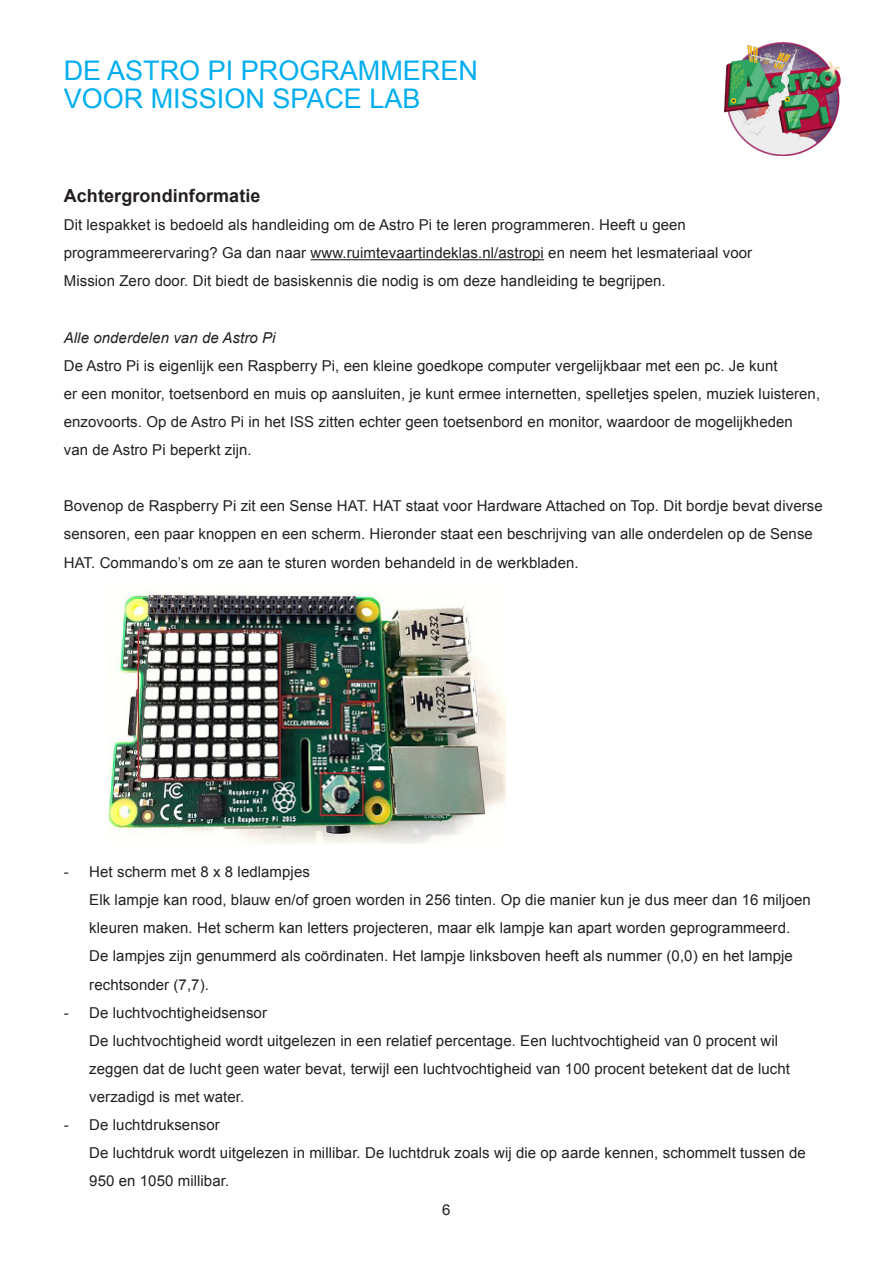
<style>
.page{position:relative;width:893px;height:1263px;background:#fff}
.page>*{position:absolute;margin:0;border:0;box-sizing:border-box;transform-origin:0 0}
.t1{font:27px/28.2px "Arial";color:#00aeef}
.t2{font:700 18px "Arial";letter-spacing:.005em;color:#231f20}
.t3{font:15px/28.2px "Arial";letter-spacing:.005em;color:#231f20}
.t4{font:italic 15px "Arial";letter-spacing:.005em;color:#231f20}
</style>
<div class="page">
<img style="left:724px;top:43px;width:117px;height:112px">
<hr style="left:311px;top:259px;width:233px;height:1px;background:#231f20">
<img style="left:108px;top:592px;width:397px;height:252px">
<h1 class="t1" style="left:64px;top:57px;width:416px">DE ASTRO PI PROGRAMMEREN<br>VOOR MISSION SPACE LAB</h1>
<p class="t2" style="left:64px;top:184px;width:198px">Achtergrondinformatie</p>
<p class="t3" style="left:64px;top:211px;width:690px">Dit lespakket is bedoeld als handleiding om de Astro Pi te leren programmeren. Heeft u geen programmeerervaring? Ga dan naar www.ruimtevaartindeklas.nl/astropi en neem het lesmateriaal voor<br>Mission Zero door. Dit biedt de basiskennis die nodig is om deze handleiding te begrijpen.</p>
<p class="t4" style="left:64px;top:328px;width:213px">Alle onderdelen van de Astro Pi</p>
<p class="t3" style="left:64px;top:351px;width:758px">De Astro Pi is eigenlijk een Raspberry Pi, een kleine goedkope computer vergelijkbaar met een pc. Je kunt<br>er een monitor, toetsenbord en muis op aansluiten, je kunt ermee internetten, spelletjes spelen, muziek luisteren, enzovoorts. Op de Astro Pi in het ISS zitten echter geen toetsenbord en monitor, waardoor de mogelijkheden van de Astro Pi beperkt zijn.</p>
<p class="t3" style="left:64px;top:492px;width:760px">Bovenop de Raspberry Pi zit een Sense HAT. HAT staat voor Hardware Attached on Top. Dit bordje bevat diverse sensoren, een paar knoppen en een scherm. Hieronder staat een beschrijving van alle onderdelen op de Sense<br>HAT. Commando’s om ze aan te sturen worden behandeld in de werkbladen.</p>
<p class="t3" style="left:64px;top:858px;width:248px">- Het scherm met 8 x 8 ledlampjes</p>
<p class="t3" style="left:89px;top:886px;width:723px">Elk lampje kan rood, blauw en/of groen worden in 256 tinten. Op die manier kun je dus meer dan 16 miljoen kleuren maken. Het scherm kan letters projecteren, maar elk lampje kan apart worden geprogrammeerd.<br>De lampjes zijn genummerd als coördinaten. Het lampje linksboven heeft als nummer (0,0) en het lampje rechtsonder (7,7).</p>
<p class="t3" style="left:64px;top:998px;width:205px">- De luchtvochtigheidsensor</p>
<p class="t3" style="left:89px;top:1026px;width:702px">De luchtvochtigheid wordt uitgelezen in een relatief percentage. Een luchtvochtigheid van 0 procent wil zeggen dat de lucht geen water bevat, terwijl een luchtvochtigheid van 100 procent betekent dat de lucht verzadigd is met water.</p>
<p class="t3" style="left:64px;top:1111px;width:158px">- De luchtdruksensor</p>
<p class="t3" style="left:89px;top:1139px;width:718px">De luchtdruk wordt uitgelezen in millibar. De luchtdruk zoals wij die op aarde kennen, schommelt tussen de<br>950 en 1050 millibar.</p>
<p class="t3" style="left:442px;top:1195px;width:10px">6</p>
</div>
